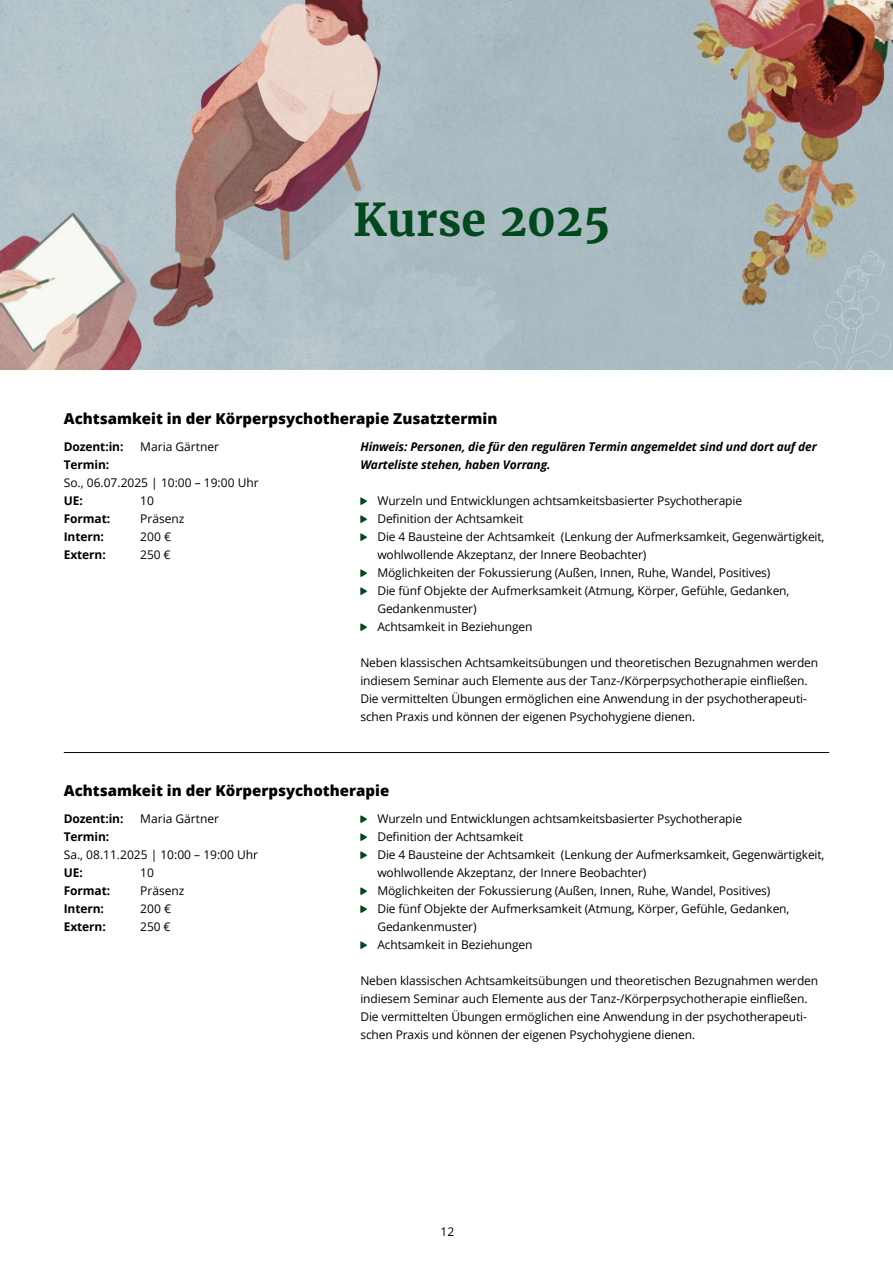
<style>
.page{position:relative;width:893px;height:1263px;background:#fff}
.page>*{position:absolute;margin:0;border:0;box-sizing:border-box;transform-origin:0 0}
.t1{font:700 45px "Merriweather";color:#00491d}
.t2{font:800 15px "Open Sans";color:#000}
.t3{font:12px/18px "Open Sans";letter-spacing:-.01em;color:#000}
.t4{font:italic 700 12px/18px "Open Sans";letter-spacing:-.01em;color:#000}
.t5{font:700 12px "Open Sans";letter-spacing:-.01em;color:#000}
.s1{color:#00491d}
</style>
<div class="page">
<img style="left:0;top:0;width:893px;height:370px">
<hr style="left:64px;top:752px;width:765px;height:1px;background:#000">
<h1 class="t1" style="left:353px;top:191px;width:259px">Kurse 2025</h1>
<p class="t2" style="left:64px;top:407px;width:435px">Achtsamkeit in der Körperpsychotherapie Zusatztermin</p>
<p class="t4" style="left:360px;top:438px;width:458px">Hinweis: Personen, die für den regulären Termin angemeldet sind und dort auf der<br>Warteliste stehen, haben Vorrang.</p>
<p class="t3" style="left:360px;top:492px;width:383px"><span class="s1">●</span> Wurzeln und Entwicklungen achtsamkeitsbasierter Psychotherapie</p>
<p class="t3" style="left:360px;top:510px;width:165px"><span class="s1">●</span> Definition der Achtsamkeit</p>
<p class="t3" style="left:377px;top:528px;width:449px;text-indent:-17px"><span class="s1">●</span> Die 4 Bausteine der Achtsamkeit (Lenkung der Aufmerksamkeit, Gegenwärtigkeit, wohlwollende Akzeptanz, der Innere Beobachter)</p>
<p class="t3" style="left:360px;top:564px;width:412px"><span class="s1">●</span> Möglichkeiten der Fokussierung (Außen, Innen, Ruhe, Wandel, Positives)</p>
<p class="t3" style="left:377px;top:582px;width:414px;text-indent:-17px"><span class="s1">●</span> Die fünf Objekte der Aufmerksamkeit (Atmung, Körper, Gefühle, Gedanken,<br>Gedankenmuster)</p>
<p class="t3" style="left:360px;top:618px;width:174px"><span class="s1">●</span> Achtsamkeit in Beziehungen</p>
<p class="t3" style="left:360px;top:654px;width:459px">Neben klassischen Achtsamkeitsübungen und theoretischen Bezugnahmen werden indiesem Seminar auch Elemente aus der Tanz-/Körperpsychotherapie einfließen.<br>Die vermittelten Übungen ermöglichen eine Anwendung in der psychotherapeuti&shy;schen Praxis und können der eigenen Psychohygiene dienen.</p>
<p class="t5" style="left:64px;top:439px;width:61px">Dozent:in:</p>
<p class="t3" style="left:140px;top:438px;width:80px">Maria Gärtner</p>
<p class="t5" style="left:64px;top:457px;width:47px">Termin:</p>
<p class="t3" style="left:64px;top:474px;width:196px">So., 06.07.2025 | 10:00 – 19:00 Uhr</p>
<p class="t5" style="left:64px;top:493px;width:20px">UE:</p>
<p class="t3" style="left:140px;top:492px;width:15px">10</p>
<p class="t5" style="left:64px;top:511px;width:48px">Format:</p>
<p class="t3" style="left:140px;top:510px;width:46px">Präsenz</p>
<p class="t5" style="left:64px;top:529px;width:42px">Intern:</p>
<p class="t3" style="left:140px;top:528px;width:32px">200 €</p>
<p class="t5" style="left:64px;top:547px;width:43px">Extern:</p>
<p class="t3" style="left:140px;top:546px;width:32px">250 €</p>
<p class="t2" style="left:64px;top:779px;width:327px">Achtsamkeit in der Körperpsychotherapie</p>
<p class="t3" style="left:360px;top:809px;width:383px"><span class="s1">●</span> Wurzeln und Entwicklungen achtsamkeitsbasierter Psychotherapie</p>
<p class="t3" style="left:360px;top:827px;width:165px"><span class="s1">●</span> Definition der Achtsamkeit</p>
<p class="t3" style="left:377px;top:845px;width:449px;text-indent:-17px"><span class="s1">●</span> Die 4 Bausteine der Achtsamkeit (Lenkung der Aufmerksamkeit, Gegenwärtigkeit, wohlwollende Akzeptanz, der Innere Beobachter)</p>
<p class="t3" style="left:360px;top:881px;width:412px"><span class="s1">●</span> Möglichkeiten der Fokussierung (Außen, Innen, Ruhe, Wandel, Positives)</p>
<p class="t3" style="left:377px;top:899px;width:414px;text-indent:-17px"><span class="s1">●</span> Die fünf Objekte der Aufmerksamkeit (Atmung, Körper, Gefühle, Gedanken,<br>Gedankenmuster)</p>
<p class="t3" style="left:360px;top:935px;width:174px"><span class="s1">●</span> Achtsamkeit in Beziehungen</p>
<p class="t3" style="left:360px;top:971px;width:459px">Neben klassischen Achtsamkeitsübungen und theoretischen Bezugnahmen werden indiesem Seminar auch Elemente aus der Tanz-/Körperpsychotherapie einfließen.<br>Die vermittelten Übungen ermöglichen eine Anwendung in der psychotherapeuti&shy;schen Praxis und können der eigenen Psychohygiene dienen.</p>
<p class="t5" style="left:64px;top:810px;width:61px">Dozent:in:</p>
<p class="t3" style="left:140px;top:809px;width:80px">Maria Gärtner</p>
<p class="t5" style="left:64px;top:828px;width:47px">Termin:</p>
<p class="t3" style="left:64px;top:845px;width:196px">Sa., 08.11.2025 | 10:00 – 19:00 Uhr</p>
<p class="t5" style="left:64px;top:864px;width:20px">UE:</p>
<p class="t3" style="left:140px;top:863px;width:15px">10</p>
<p class="t5" style="left:64px;top:882px;width:48px">Format:</p>
<p class="t3" style="left:140px;top:881px;width:46px">Präsenz</p>
<p class="t5" style="left:64px;top:900px;width:42px">Intern:</p>
<p class="t3" style="left:140px;top:899px;width:32px">200 €</p>
<p class="t5" style="left:64px;top:918px;width:43px">Extern:</p>
<p class="t3" style="left:140px;top:917px;width:32px">250 €</p>
<p class="t3" style="left:441px;top:1222px;width:15px">12</p>
</div>
